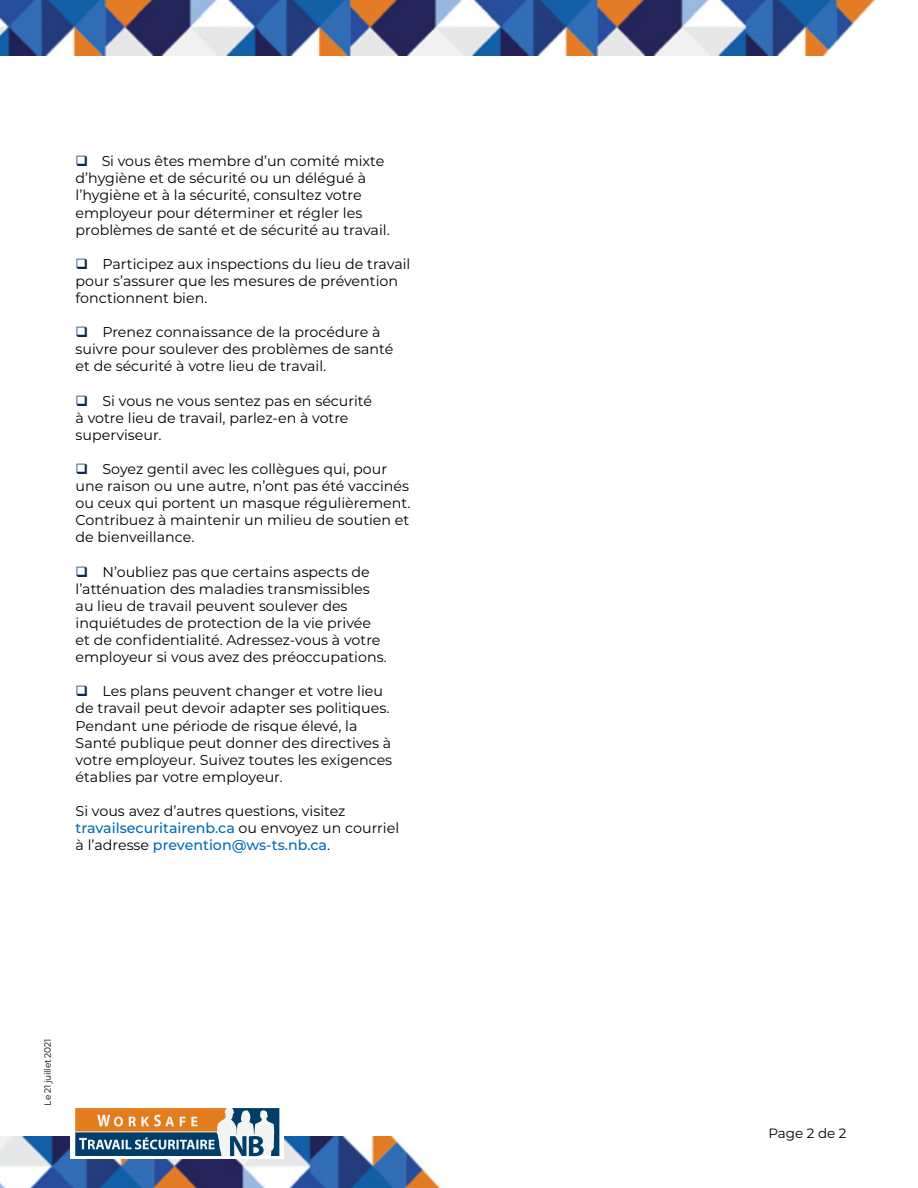
<style>
.page{position:relative;width:918px;height:1188px;background:#fff}
.page>*{position:absolute;margin:0;border:0;box-sizing:border-box;transform-origin:0 0}
.t1{font:14.25px/17.1px "Montserrat";color:#000}
.t2{font:13.5px "Montserrat";color:#000}
.t3{font:9px "Montserrat";letter-spacing:-.025em;color:#000}
.s1{color:#072855}
.s2{font-weight:500;color:#006ab6}
</style>
<div class="page">
<img style="left:0;top:1136px;width:441px;height:52px">
<div style="left:71px;top:1106px;width:213px;height:53px;background:#fff"></div>
<svg style="left:75px;top:1108px;width:204px;height:48px"></svg>
<img style="left:0;top:0;width:875px;height:56px">
<p class="t1" style="left:76px;top:152px;width:316px"><span class="s1">❑</span> Si vous êtes membre d’un comité mixte d’hygiène et de sécurité ou un délégué à l’hygiène et à la sécurité, consultez votre employeur pour déterminer et régler les problèmes de santé et de sécurité au travail.</p>
<p class="t1" style="left:76px;top:255px;width:336px"><span class="s1">❑</span> Participez aux inspections du lieu de travail pour s’assurer que les mesures de prévention fonctionnent bien.</p>
<p class="t1" style="left:76px;top:323px;width:319px"><span class="s1">❑</span> Prenez connaissance de la procédure à suivre pour soulever des problèmes de santé et de sécurité à votre lieu de travail.</p>
<p class="t1" style="left:76px;top:392px;width:298px"><span class="s1">❑</span> Si vous ne vous sentez pas en sécurité à votre lieu de travail, parlez-en à votre superviseur.</p>
<p class="t1" style="left:76px;top:460px;width:336px"><span class="s1">❑</span> Soyez gentil avec les collègues qui, pour une raison ou une autre, n’ont pas été vaccinés ou ceux qui portent un masque régulièrement.<br>Contribuez à maintenir un milieu de soutien et de bienveillance.</p>
<p class="t1" style="left:76px;top:563px;width:313px"><span class="s1">❑</span> N’oubliez pas que certains aspects de l’atténuation des maladies transmissibles au lieu de travail peuvent soulever des inquiétudes de protection de la vie privée et de confidentialité. Adressez-vous à votre employeur si vous avez des préoccupations.</p>
<p class="t1" style="left:76px;top:682px;width:318px"><span class="s1">❑</span> Les plans peuvent changer et votre lieu de travail peut devoir adapter ses politiques.<br>Pendant une période de risque élevé, la Santé publique peut donner des directives à votre employeur. Suivez toutes les exigences établies par votre employeur.</p>
<p class="t1" style="left:76px;top:802px;width:325px">Si vous avez d’autres questions, visitez <span class="s2">travailsecuritairenb.ca</span> ou envoyez un courriel à l’adresse <span class="s2">prevention@ws-ts.nb.ca</span>.</p>
<p class="t3" style="left:41px;top:1106px;width:68px;rotate:-90deg">Le 21 juillet 2021</p>
<p class="t2" style="left:768px;top:1124px;width:80px">Page 2 de 2</p>
</div>
